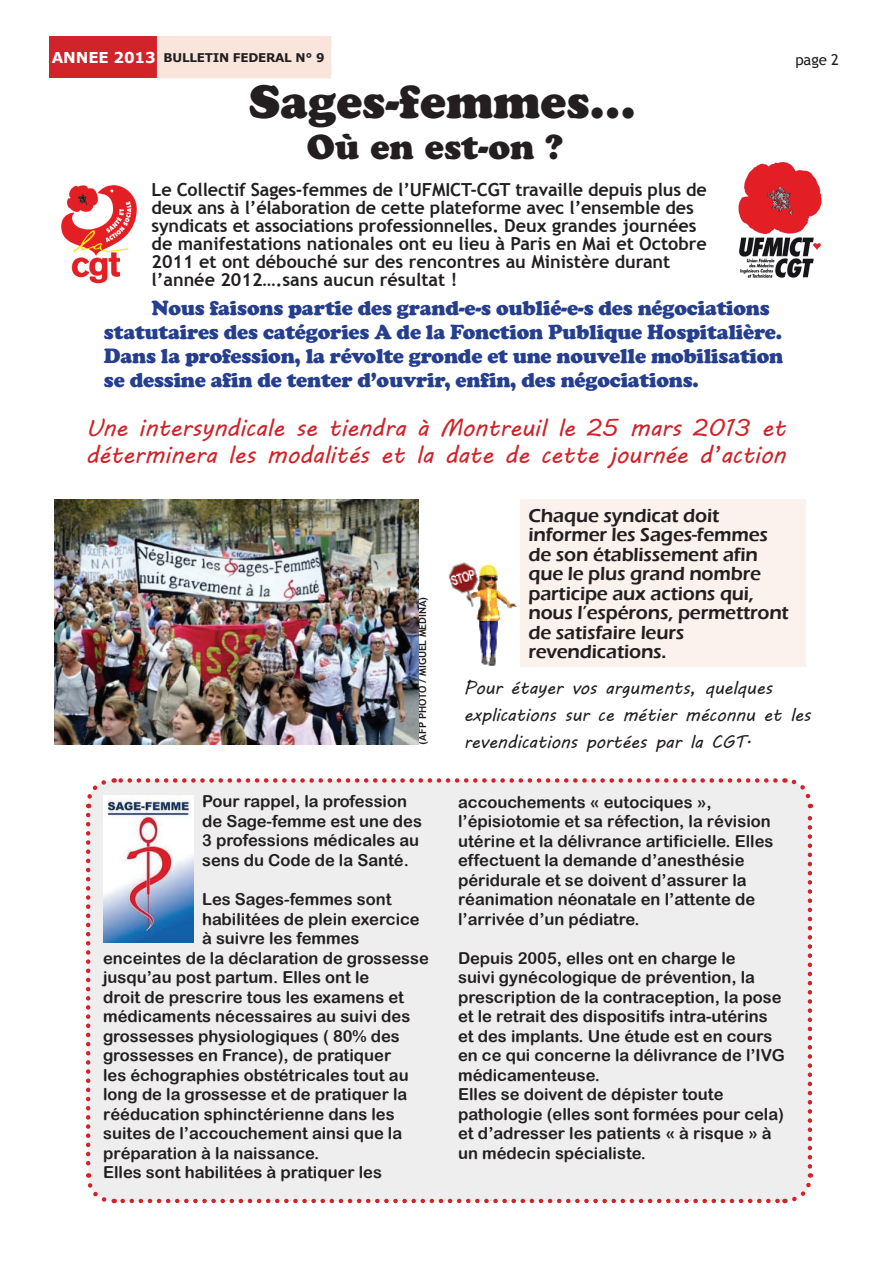
<style>
.page{position:relative;width:893px;height:1263px;background:#fff}
.page>*{position:absolute;margin:0;border:0;box-sizing:border-box;transform-origin:0 0}
.t1{font:46.5px "Cooper Black Std";color:#231f20}
.t2{font:34.5px "Cooper Black Std";color:#231f20}
.t3{font:24px/27px "MV Boli";letter-spacing:-.01em;color:#d1232a}
.t4{font:900 21px/24px "Cooper";letter-spacing:-.01em;color:#253f8e}
.t5{font:600 19.5px/19.5px "Eras ITC";letter-spacing:-.01em;color:#231f20}
.t6{font:700 18px/18px "Trebuchet MS";letter-spacing:-.01em;color:#231f20}
.t7{font:18px/27px "MV Boli";letter-spacing:-.01em;color:#231f20}
.t8{font:16.5px/19.5px "Arial Rounded MT Bold";color:#231f20}
.t9{font:15px "Trebuchet MS";color:#231f20}
.t10{font:700 12px "Verdana";letter-spacing:-.02em;color:#231f20}
.t11{font:700 10.5px "Trebuchet MS";letter-spacing:-.01em;color:#231f20}
.s1{font-size:15px;color:#fff}
</style>
<div class="page">
<img style="left:738px;top:162px;width:84px;height:116px">
<img style="left:61px;top:185px;width:76px;height:99px">
<div style="left:88px;top:780px;width:722px;height:421px;background:#eeeeef;border-radius:26px"></div>
<svg style="left:86px;top:815px;width:29px;height:389px"></svg>
<svg style="left:123px;top:1173px;width:691px;height:31px"></svg>
<svg style="left:784px;top:778px;width:30px;height:388px"></svg>
<svg style="left:86px;top:778px;width:689px;height:30px"></svg>
<img style="left:103px;top:795px;width:91px;height:147px">
<div style="left:520px;top:499px;width:285px;height:168px;background:#fbf2ed"></div>
<div style="left:49px;top:37px;width:109px;height:41px;background:#d1232a"></div>
<div style="left:158px;top:37px;width:173px;height:41px;background:#f9e5dc"></div>
<div style="left:157px;top:36px;width:174px;height:42px;border:2px solid #f9e5dc"></div>
<img style="left:449px;top:562px;width:68px;height:104px">
<img style="left:54px;top:499px;width:365px;height:246px">
<p class="t10" style="left:52px;top:49px;width:274px"><span class="s1">ANNEE 2013</span> BULLETIN FEDERAL N° 9</p>
<h1 class="t1" style="left:249px;top:74px;width:389px">Sages-femmes…</h1>
<h2 class="t2" style="left:307px;top:127px;width:258px">Où en est-on ?</h2>
<p class="t6" style="left:152px;top:181px;width:557px">Le Collectif Sages-femmes de l’UFMICT-CGT travaille depuis plus de deux ans à l’élaboration de cette plateforme avec l’ensemble des syndicats et associations professionnelles. Deux grandes journées de manifestations nationales ont eu lieu à Paris en Mai et Octobre 2011 et ont débouché sur des rencontres au Ministère durant l’année 2012….sans aucun résultat !</p>
<p class="t4" style="left:104px;top:296px;width:681px;text-indent:48px">Nous faisons partie des grand-e-s oublié-e-s des négociations statutaires des catégories A de la Fonction Publique Hospitalière.<br>Dans la profession, la révolte gronde et une nouvelle mobilisation se dessine afin de tenter d’ouvrir, enfin, des négociations.</p>
<p class="t9" style="left:795px;top:50px;width:45px">page 2</p>
<h3 class="t3" style="left:86px;top:413px;width:701px">Une intersyndicale se tiendra à Montreuil le 25 mars 2013 et déterminera les modalités et la date de cette journée d’action</h3>
<p class="t11" style="left:416px;top:745px;width:149px;rotate:-90deg">(AFP PHOTO / MIGUEL MEDINA)</p>
<p class="t8" style="left:202px;top:792px;width:221px">Pour rappel, la profession de Sage-femme est une des<br>3 professions médicales au sens du Code de la Santé.</p>
<p class="t8" style="left:202px;top:889px;width:191px">Les Sages-femmes sont</p>
<p class="t8" style="left:202px;top:909px;width:219px">habilitées de plein exercice</p>
<p class="t8" style="left:202px;top:928px;width:159px">à suivre les femmes</p>
<p class="t8" style="left:103px;top:948px;width:327px">enceintes de la déclaration de grossesse</p>
<p class="t8" style="left:103px;top:967px;width:268px">jusqu’au post partum. Elles ont le</p>
<p class="t8" style="left:103px;top:987px;width:302px">droit de prescrire tous les examens et</p>
<p class="t8" style="left:103px;top:1006px;width:309px">médicaments nécessaires au suivi des</p>
<p class="t8" style="left:103px;top:1026px;width:298px">grossesses physiologiques ( 80% des</p>
<p class="t8" style="left:103px;top:1045px;width:290px">grossesses en France), de pratiquer</p>
<p class="t8" style="left:103px;top:1065px;width:307px">les échographies obstétricales tout au</p>
<p class="t8" style="left:103px;top:1084px;width:306px">long de la grossesse et de pratiquer la</p>
<p class="t8" style="left:103px;top:1104px;width:293px">rééducation sphinctérienne dans les</p>
<p class="t8" style="left:103px;top:1123px;width:301px">suites de l’accouchement ainsi que la</p>
<p class="t8" style="left:103px;top:1143px;width:218px">préparation à la naissance.</p>
<p class="t8" style="left:103px;top:1162px;width:280px">Elles sont habilitées à pratiquer les</p>
<p class="t5" style="left:528px;top:506px;width:262px">Chaque syndicat doit informer les Sages-femmes de son établissement afin que le plus grand nombre participe aux actions qui, nous l’espérons, permettront de satisfaire leurs revendications.</p>
<p class="t7" style="left:464px;top:673px;width:348px">Pour étayer vos arguments, quelques explications sur ce métier méconnu et les</p>
<p class="t7" style="left:464px;top:727px;width:290px">revendications portées par la CGT.</p>
<p class="t8" style="left:458px;top:792px;width:317px">accouchements « eutociques », l’épisiotomie et sa réfection, la révision utérine et la délivrance artificielle. Elles effectuent la demande d’anesthésie péridurale et se doivent d’assurer la réanimation néonatale en l’attente de l’arrivée d’un pédiatre.</p>
<p class="t8" style="left:458px;top:948px;width:328px">Depuis 2005, elles ont en charge le<br>suivi gynécologique de prévention, la prescription de la contraception, la pose et le retrait des dispositifs intra-utérins et des implants. Une étude est en cours en ce qui concerne la délivrance de l’IVG médicamenteuse.<br>Elles se doivent de dépister toute pathologie (elles sont formées pour cela) et d’adresser les patients « à risque » à un médecin spécialiste.</p>
</div>
